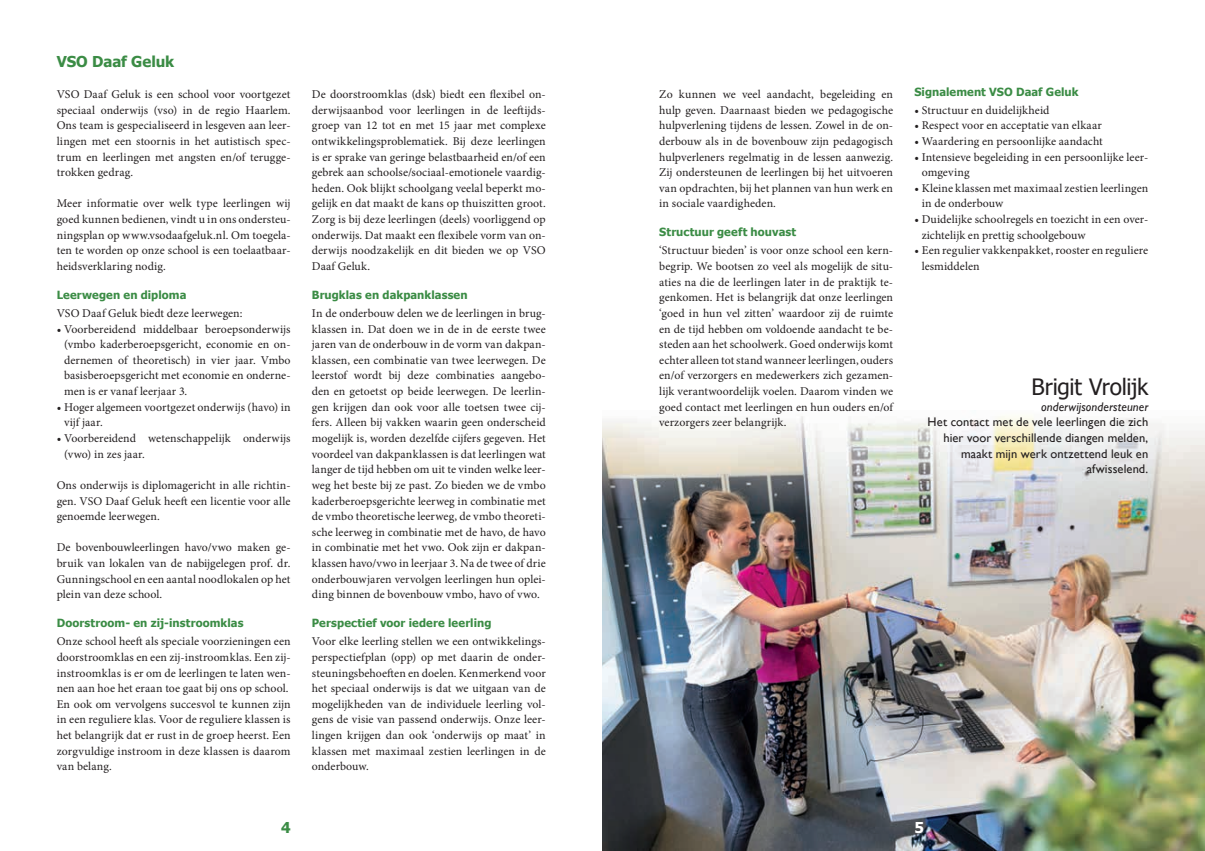
<style>
.page{position:relative;width:1205px;height:851px;background:#fff}
.page>*{position:absolute;margin:0;border:0;box-sizing:border-box;transform-origin:0 0}
.t1{font:22.5px "Tahoma";letter-spacing:-.015em;color:#231f20}
.t2{font:700 15px "Tahoma";letter-spacing:-.005em;color:#3b8c45}
.t3{font:700 15px "Tahoma";color:#fff}
.t4{font:12.5px/15.6px "Gill Sans";letter-spacing:.01em;color:#231f20;text-align:right}
.t5{font:italic 12.5px "Gill Sans";letter-spacing:.005em;color:#231f20}
.t6{font:11.88px/15.6px "Minion Pro";letter-spacing:.005em;color:#231f20;text-align:justify}
.t7{font:700 11.25px "Tahoma";letter-spacing:.01em;color:#3b8c45}
</style>
<div class="page">
<img style="left:602px;top:416px;width:603px;height:434px">
<p class="t2" style="left:57px;top:51px;width:119px">VSO Daaf Geluk</p>
<p class="t6" style="left:57px;top:86px;width:235px">VSO Daaf Geluk is een school voor voortgezet speciaal onderwijs (vso) in de regio Haarlem.<br>Ons team is gespecialiseerd in lesgeven aan leer&shy;lingen met een stoornis in het autistisch spec&shy;trum en leerlingen met angsten en/of terugge&shy;trokken gedrag.</p>
<p class="t6" style="left:57px;top:196px;width:235px">Meer informatie over welk type leerlingen wij goed kunnen bedienen, vindt u in ons ondersteu&shy;ningsplan op www.vsodaafgeluk.nl. Om toegela&shy;ten te worden op onze school is een toelaatbaar&shy;heidsverklaring nodig.</p>
<p class="t7" style="left:57px;top:287px;width:131px">Leerwegen en diploma</p>
<p class="t6" style="left:57px;top:305px;width:187px">VSO Daaf Geluk biedt deze leerwegen:</p>
<p class="t6" style="left:64px;top:321px;width:228px;text-indent:-7px">• Voorbereidend middelbaar beroepsonderwijs (vmbo kaderberoepsgericht, economie en on&shy;dernemen of theoretisch) in vier jaar. Vmbo basisberoepsgericht met economie en onderne&shy;men is er vanaf leerjaar 3.</p>
<p class="t6" style="left:64px;top:399px;width:228px;text-indent:-7px">• Hoger algemeen voortgezet onderwijs (havo) in vijf jaar.</p>
<p class="t6" style="left:64px;top:430px;width:228px;text-indent:-7px">• Voorbereidend wetenschappelijk onderwijs (vwo) in zes jaar.</p>
<p class="t6" style="left:57px;top:477px;width:235px">Ons onderwijs is diplomagericht in alle richtin&shy;gen. VSO Daaf Geluk heeft een licentie voor alle genoemde leerwegen.</p>
<p class="t6" style="left:57px;top:540px;width:235px">De bovenbouwleerlingen havo/vwo maken ge&shy;bruik van lokalen van de nabijgelegen prof. dr.<br>Gunningschool en een aantal noodlokalen op het plein van deze school.</p>
<p class="t7" style="left:57px;top:615px;width:188px">Doorstroom- en zij-instroomklas</p>
<p class="t6" style="left:57px;top:633px;width:235px;text-align:left">Onze school heeft als speciale voorzieningen een doorstroomklas en een zij-instroomklas. Een zij&shy;instroomklas is er om de leerlingen te laten wen&shy;nen aan hoe het eraan toe gaat bij ons op school.<br>En ook om vervolgens succesvol te kunnen zijn in een reguliere klas. Voor de reguliere klassen is het belangrijk dat er rust in de groep heerst. Een zorgvuldige instroom in deze klassen is daarom van belang.</p>
<p class="t6" style="left:312px;top:86px;width:235px">De doorstroomklas (dsk) biedt een flexibel on&shy;derwijsaanbod voor leerlingen in de leeftijds&shy;groep van 12 tot en met 15 jaar met complexe ontwikkelingsproblematiek. Bij deze leerlingen is er sprake van geringe belastbaarheid en/of een gebrek aan schoolse/sociaal-emotionele vaardig&shy;heden. Ook blijkt schoolgang veelal beperkt mo&shy;gelijk en dat maakt de kans op thuiszitten groot.<br>Zorg is bij deze leerlingen (deels) voorliggend op onderwijs. Dat maakt een flexibele vorm van on&shy;derwijs noodzakelijk en dit bieden we op VSO Daaf Geluk.</p>
<p class="t7" style="left:312px;top:287px;width:157px">Brugklas en dakpanklassen</p>
<p class="t6" style="left:312px;top:305px;width:235px">In de onderbouw delen we de leerlingen in brug&shy;klassen in. Dat doen we in de in de eerste twee jaren van de onderbouw in de vorm van dakpan&shy;klassen, een combinatie van twee leerwegen. De leerstof wordt bij deze combinaties aangebo&shy;den en getoetst op beide leerwegen. De leerlin&shy;gen krijgen dan ook voor alle toetsen twee cij&shy;fers. Alleen bij vakken waarin geen onderscheid mogelijk is, worden dezelfde cijfers gegeven. Het voordeel van dakpanklassen is dat leerlingen wat langer de tijd hebben om uit te vinden welke leer&shy;weg het beste bij ze past. Zo bieden we de vmbo kaderberoepsgerichte leerweg in combinatie met de vmbo theoretische leerweg, de vmbo theoreti&shy;sche leerweg in combinatie met de havo, de havo in combinatie met het vwo. Ook zijn er dakpan&shy;klassen havo/vwo in leerjaar 3. Na de twee of drie onderbouwjaren vervolgen leerlingen hun oplei&shy;ding binnen de bovenbouw vmbo, havo of vwo.</p>
<p class="t7" style="left:312px;top:615px;width:181px">Perspectief voor iedere leerling</p>
<p class="t6" style="left:312px;top:633px;width:235px">Voor elke leerling stellen we een ontwikkelings&shy;perspectiefplan (opp) op met daarin de onder&shy;steuningsbehoeften en doelen. Kenmerkend voor het speciaal onderwijs is dat we uitgaan van de mogelijkheden van de individuele leerling vol&shy;gens de visie van passend onderwijs. Onze leer&shy;lingen krijgen dan ook ‘onderwijs op maat’ in klassen met maximaal zestien leerlingen in de onderbouw.</p>
<p class="t6" style="left:659px;top:86px;width:235px">Zo kunnen we veel aandacht, begeleiding en hulp geven. Daarnaast bieden we pedagogische hulpverlening tijdens de lessen. Zowel in de on&shy;derbouw als in de bovenbouw zijn pedagogisch hulpverleners regelmatig in de lessen aanwezig.<br>Zij ondersteunen de leerlingen bij het uitvoeren van opdrachten, bij het plannen van hun werk en in sociale vaardigheden.</p>
<p class="t7" style="left:659px;top:224px;width:138px">Structuur geeft houvast</p>
<p class="t6" style="left:659px;top:243px;width:235px">‘Structuur bieden’ is voor onze school een kern&shy;begrip. We bootsen zo veel als mogelijk de situ&shy;aties na die de leerlingen later in de praktijk te&shy;genkomen. Het is belangrijk dat onze leerlingen ‘goed in hun vel zitten’ waardoor zij de ruimte en de tijd hebben om voldoende aandacht te be&shy;steden aan het schoolwerk. Goed onderwijs komt echter alleen tot stand wanneer leerlingen, ouders en/of verzorgers en medewerkers zich gezamen&shy;lijk verantwoordelijk voelen. Daarom vinden we goed contact met leerlingen en hun ouders en/of verzorgers zeer belangrijk.</p>
<p class="t7" style="left:914px;top:83px;width:166px">Signalement VSO Daaf Geluk</p>
<p class="t6" style="left:914px;top:102px;width:137px">• Structuur en duidelijkheid</p>
<p class="t6" style="left:914px;top:118px;width:189px">• Respect voor en acceptatie van elkaar</p>
<p class="t6" style="left:914px;top:133px;width:190px">• Waardering en persoonlijke aandacht</p>
<p class="t6" style="left:922px;top:149px;width:228px;text-indent:-7px">• Intensieve begeleiding in een persoonlijke leer&shy;omgeving</p>
<p class="t6" style="left:922px;top:180px;width:228px;text-indent:-7px">• Kleine klassen met maximaal zestien leerlingen in de onderbouw</p>
<p class="t6" style="left:922px;top:211px;width:228px;text-indent:-7px">• Duidelijke schoolregels en toezicht in een over&shy;zichtelijk en prettig schoolgebouw</p>
<p class="t6" style="left:922px;top:243px;width:228px;text-indent:-7px">• Een regulier vakkenpakket, rooster en reguliere lesmiddelen</p>
<h1 class="t1" style="left:1031px;top:372px;width:118px">Brigit Vrolijk</h1>
<p class="t5" style="left:1041px;top:399px;width:109px">onderwijsondersteuner</p>
<p class="t4" style="left:927px;top:414px;width:222px">Het contact met de vele leerlingen die zich hier voor verschillende diangen melden, maakt mijn werk ontzettend leuk en afwisselend.</p>
<p class="t2" style="left:281px;top:816px;width:11px">4</p>
<p class="t3" style="left:914px;top:816px;width:11px">5</p>
</div>
